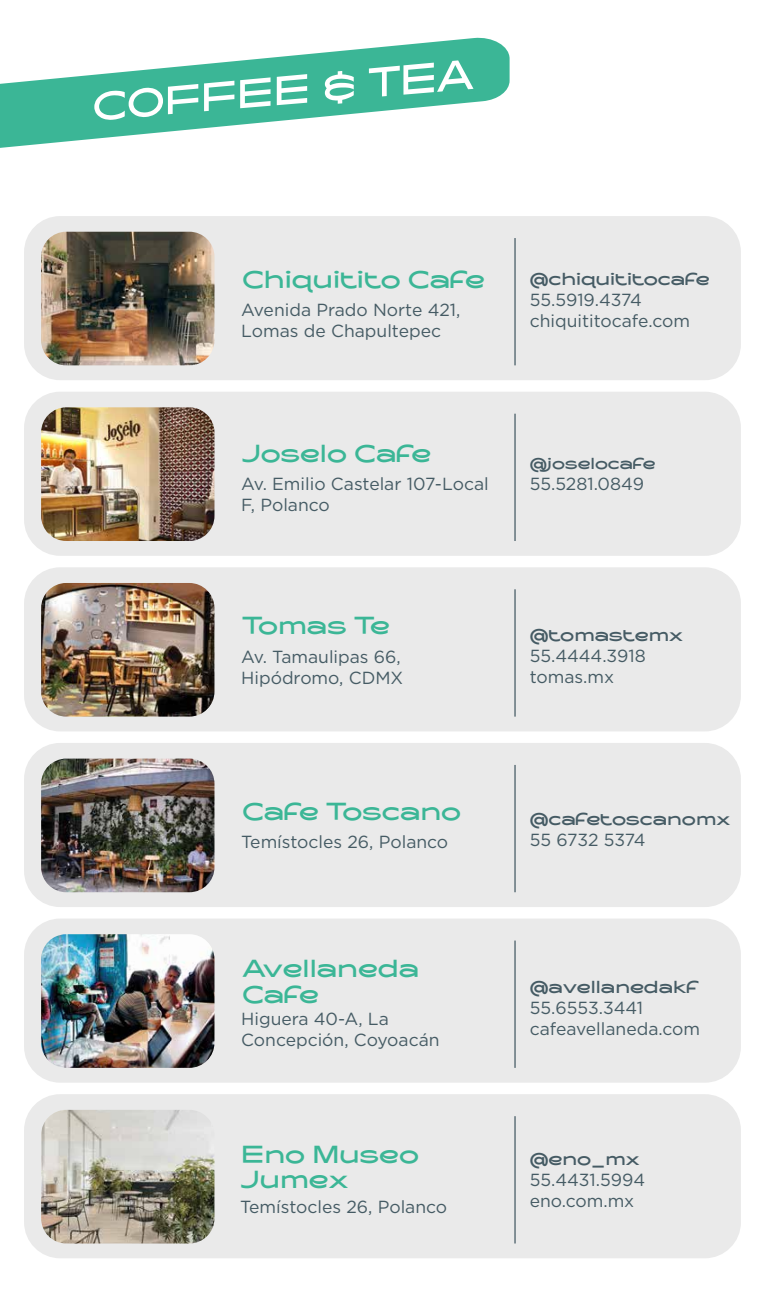
<style>
.page{position:relative;width:765px;height:1307px;background:#fff}
.page>*{position:absolute;margin:0;border:0;box-sizing:border-box;transform-origin:0 0}
.t1{font:21.25px/25.5px "Baou Display";color:#3bb696}
.t2{font:17.5px/21px "Gotham";color:#455b64}
.t3{font:17.5px "Gotham";letter-spacing:-.02em;color:#455b64}
.t4{font:15px "Baou Display";color:#455b64}
.t5{font:13.75px "Baou Display";color:#455b64}
</style>
<div class="page">
<div style="left:24px;top:919px;width:717px;height:164px;background:#eaeaea;border-radius:36px"></div>
<img style="left:41px;top:934px;width:173px;height:134px">
<hr style="left:514px;top:941px;width:2px;height:127px;background:#455b64">
<div style="left:24px;top:1094px;width:717px;height:164px;background:#eaeaea;border-radius:36px"></div>
<img style="left:41px;top:1110px;width:173px;height:133px">
<hr style="left:514px;top:1116px;width:2px;height:127px;background:#455b64">
<div style="left:24px;top:743px;width:717px;height:164px;background:#eaeaea;border-radius:36px"></div>
<img style="left:41px;top:759px;width:173px;height:133px">
<hr style="left:514px;top:765px;width:2px;height:127px;background:#455b64">
<div style="left:24px;top:567px;width:717px;height:164px;background:#eaeaea;border-radius:36px"></div>
<img style="left:41px;top:583px;width:173px;height:134px">
<hr style="left:514px;top:589px;width:2px;height:128px;background:#455b64">
<div style="left:24px;top:392px;width:717px;height:164px;background:#eaeaea;border-radius:36px"></div>
<img style="left:41px;top:407px;width:173px;height:134px">
<hr style="left:514px;top:414px;width:2px;height:127px;background:#455b64">
<div style="left:24px;top:216px;width:717px;height:164px;background:#eaeaea;border-radius:36px"></div>
<img style="left:41px;top:232px;width:173px;height:133px">
<hr style="left:514px;top:238px;width:2px;height:127px;background:#455b64">
<svg style="left:0;top:37px;width:510px;height:111px"></svg>
<svg style="left:94px;top:84px;width:104px;height:36px"></svg>
<svg style="left:204px;top:81px;width:30px;height:30px"></svg>
<svg style="left:240px;top:77px;width:31px;height:31px"></svg>
<svg style="left:277px;top:74px;width:30px;height:31px"></svg>
<svg style="left:325px;top:71px;width:29px;height:33px"></svg>
<svg style="left:369px;top:60px;width:105px;height:36px"></svg>
<p class="t1" style="left:242px;top:265px;width:244px">Chiquitito Cafe</p>
<p class="t2" style="left:241px;top:299px;width:221px">Avenida Prado Norte 421,<br>Lomas de Chapultepec</p>
<p class="t1" style="left:242px;top:439px;width:190px">Joselo Cafe</p>
<p class="t2" style="left:241px;top:473px;width:249px">Av. Emilio Castelar 107-Local<br>F, Polanco</p>
<p class="t1" style="left:242px;top:612px;width:149px">Tomas Te</p>
<p class="t2" style="left:241px;top:646px;width:164px">Av. Tamaulipas 66,<br>Hipódromo, CDMX</p>
<p class="t4" style="left:530px;top:267px;width:182px">@chiquititocafe</p>
<p class="t2" style="left:530px;top:289px;width:162px">55.5919.4374 chiquititocafe.com</p>
<p class="t5" style="left:530px;top:453px;width:127px">@joselocafe</p>
<p class="t2" style="left:530px;top:473px;width:116px">55.5281.0849</p>
<p class="t4" style="left:530px;top:623px;width:155px">@tomastemx</p>
<p class="t2" style="left:530px;top:645px;width:118px">55.4444.3918 tomas.mx</p>
<p class="t1" style="left:242px;top:797px;width:220px">Cafe Toscano</p>
<p class="t2" style="left:241px;top:831px;width:209px">Temístocles 26, Polanco</p>
<p class="t1" style="left:242px;top:955px;width:179px">Avellaneda<br>Cafe</p>
<p class="t2" style="left:241px;top:1008px;width:200px">Higuera 40-A, La<br>Concepción, Coyoacán</p>
<p class="t1" style="left:241px;top:1140px;width:179px">Eno Museo<br>Jumex</p>
<p class="t2" style="left:240px;top:1196px;width:209px">Temístocles 26, Polanco</p>
<p class="t4" style="left:530px;top:807px;width:202px">@cafetoscanomx</p>
<p class="t3" style="left:530px;top:829px;width:117px">55 6732 5374</p>
<p class="t4" style="left:530px;top:975px;width:170px">@avellanedakf</p>
<p class="t2" style="left:530px;top:996px;width:172px">55.6553.3441 cafeavellaneda.com</p>
<p class="t4" style="left:530px;top:1147px;width:111px">@eno_mx</p>
<p class="t2" style="left:530px;top:1169px;width:117px">55.4431.5994 eno.com.mx</p>
</div>
